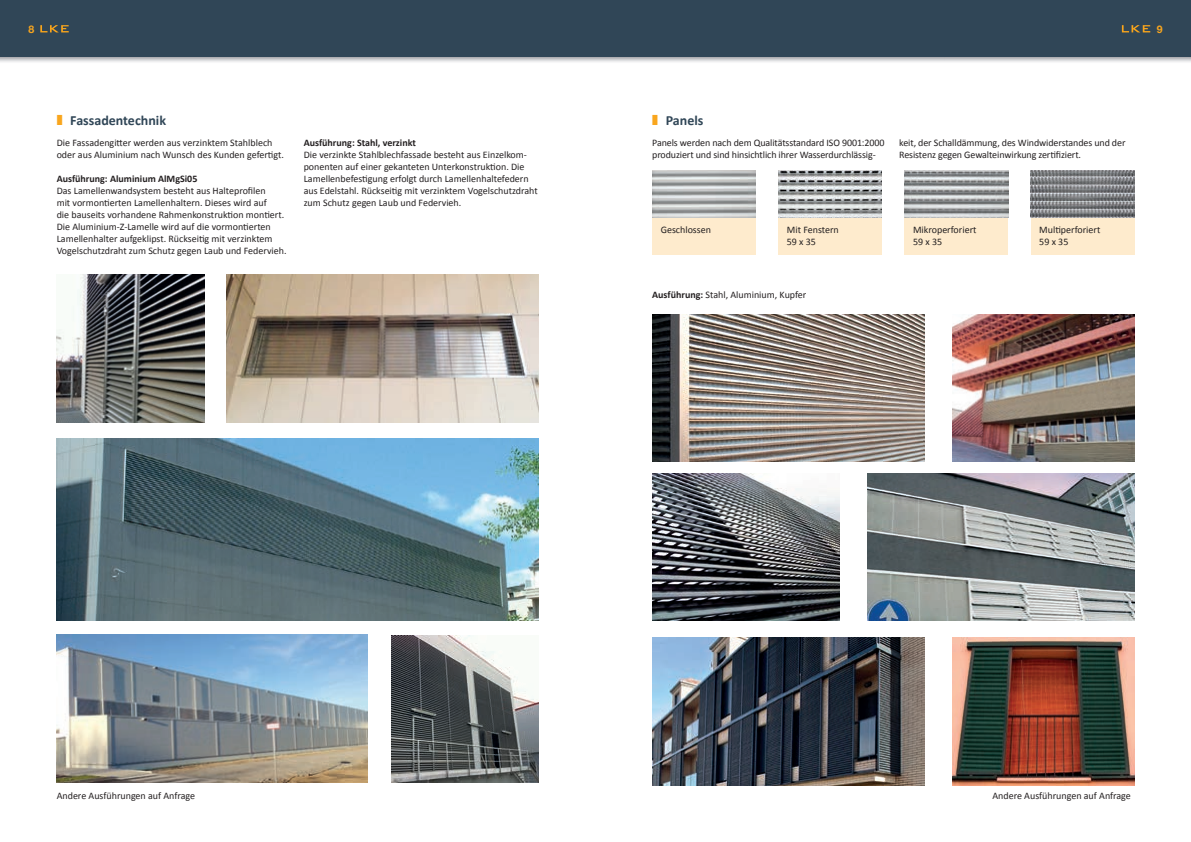
<style>
.page{position:relative;width:1191px;height:842px;background:#fff}
.page>*{position:absolute;margin:0;border:0;box-sizing:border-box;transform-origin:0 0}
.t1{font:700 14px "Calibri";color:#304657}
.t2{font:700 10.5px "Helvetica Neue";color:#f9a61e}
.t3{font:10px/12px "Calibri";color:#231f20}
.t4{font:700 10px "Calibri";color:#231f20}
.s1{font-family:"Monotype Sorts";font-weight:400;color:#f9a61e}
.s2{font-weight:700}
</style>
<div class="page">
<img style="left:57px;top:275px;width:147px;height:147px">
<img style="left:227px;top:275px;width:312px;height:147px">
<img style="left:57px;top:438px;width:482px;height:183px">
<img style="left:57px;top:635px;width:310px;height:147px">
<img style="left:391px;top:635px;width:148px;height:147px">
<img style="left:652px;top:638px;width:272px;height:147px">
<img style="left:952px;top:638px;width:182px;height:147px">
<img style="left:652px;top:473px;width:187px;height:148px">
<img style="left:652px;top:314px;width:272px;height:148px">
<img style="left:952px;top:314px;width:182px;height:148px">
<img style="left:778px;top:170px;width:104px;height:48px">
<img style="left:904px;top:170px;width:104px;height:48px">
<img style="left:1030px;top:170px;width:104px;height:48px">
<div style="left:652px;top:218px;width:103px;height:36px;background:#feebcd"></div>
<div style="left:778px;top:218px;width:104px;height:36px;background:#feebcd"></div>
<div style="left:904px;top:218px;width:104px;height:36px;background:#feebcd"></div>
<div style="left:1030px;top:218px;width:104px;height:36px;background:#feebcd"></div>
<img style="left:867px;top:473px;width:267px;height:148px">
<div style="left:0;top:0;width:1191px;height:57px;background:#304657"></div>
<svg style="left:40px;top:25px;width:29px;height:7px"></svg>
<svg style="left:1121px;top:25px;width:29px;height:7px"></svg>
<p class="t2" style="left:28px;top:19px;width:7px">8</p>
<p class="t2" style="left:1156px;top:19px;width:7px">9</p>
<h1 class="t1" style="left:57px;top:111px;width:111px"><span class="s1">z</span> Fassadentechnik</h1>
<p class="t3" style="left:57px;top:136px;width:229px">Die Fassadengitter werden aus verzinktem Stahlblech oder aus Aluminium nach Wunsch des Kunden gefertigt.</p>
<p class="t4" style="left:57px;top:172px;width:142px">Ausführung: Aluminium AlMgSi05</p>
<p class="t3" style="left:57px;top:184px;width:231px">Das Lamellenwandsystem besteht aus Halteprofilen<br>mit vormontierten Lamellenhaltern. Dieses wird auf<br>die bauseits vorhandene Rahmenkonstruktion montiert.<br>Die Aluminium-Z-Lamelle wird auf die vormontierten Lamellenhalter aufgeklipst. Rückseitig mit verzinktem Vogelschutzdraht zum Schutz gegen Laub und Federvieh.</p>
<p class="t4" style="left:304px;top:136px;width:114px">Ausführung: Stahl, verzinkt</p>
<p class="t3" style="left:304px;top:148px;width:235px">Die verzinkte Stahlblechfassade besteht aus Einzelkom&shy;ponenten auf einer gekanteten Unterkonstruktion. Die Lamellenbefestigung erfolgt durch Lamellenhaltefedern aus Edelstahl. Rückseitig mit verzinktem Vogelschutzdraht zum Schutz gegen Laub und Federvieh.</p>
<h1 class="t1" style="left:652px;top:111px;width:53px"><span class="s1">z</span> Panels</h1>
<p class="t3" style="left:652px;top:136px;width:234px">Panels werden nach dem Qualitätsstandard ISO 9001:2000 produziert und sind hinsichtlich ihrer Wasserdurchlässig-</p>
<p class="t3" style="left:899px;top:136px;width:228px">keit, der Schalldämmung, des Windwiderstandes und der<br>Resistenz gegen Gewalteinwirkung zertifiziert.</p>
<p class="t3" style="left:660px;top:223px;width:52px">Geschlossen</p>
<p class="t3" style="left:787px;top:223px;width:53px">Mit Fenstern<br>59 x 35</p>
<p class="t3" style="left:913px;top:223px;width:65px">Mikroperforiert<br>59 x 35</p>
<p class="t3" style="left:1039px;top:223px;width:63px">Multiperforiert<br>59 x 35</p>
<p class="t3" style="left:652px;top:288px;width:156px"><span class="s2">Ausführung:</span> Stahl, Aluminium, Kupfer</p>
<p class="t3" style="left:57px;top:790px;width:140px">Andere Ausführungen auf Anfrage</p>
<p class="t3" style="left:992px;top:790px;width:140px">Andere Ausführungen auf Anfrage</p>
</div>
